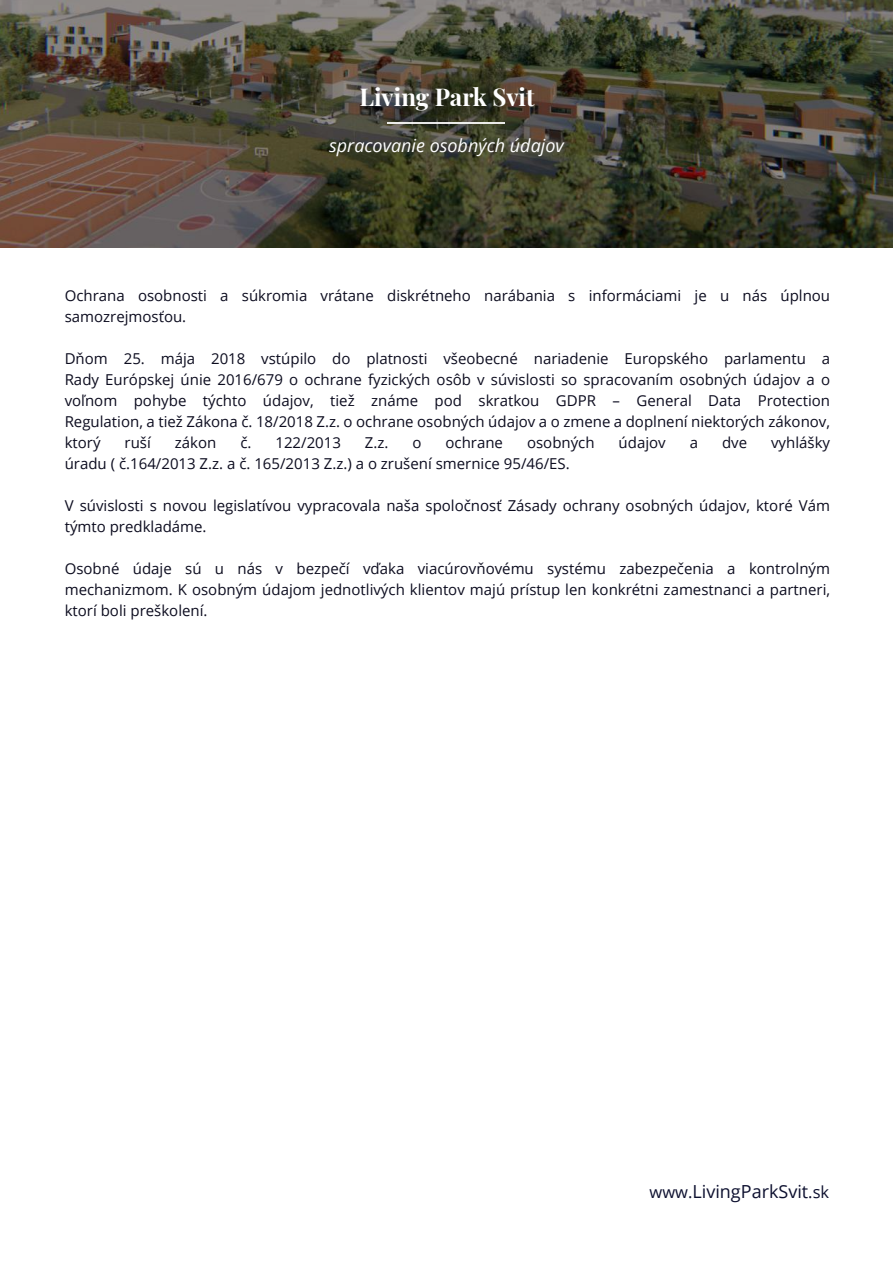
<style>
.page{position:relative;width:893px;height:1263px;background:#fff}
.page>*{position:absolute;margin:0;border:0;box-sizing:border-box;transform-origin:0 0}
.t1{font:700 24px "Playfair Display";color:#fff}
.t2{font:italic 18px "Open Sans";color:#fff}
.t3{font:18px "Open Sans";color:#0d102f}
.t4{font:15px/21px "Open Sans";color:#0c0c1f}
.s1{font-size:16.5px}
</style>
<div class="page">
<img style="left:0;top:0;width:893px;height:248px">
<hr style="left:388px;top:123px;width:117px;height:1px;background:#fff">
<h1 class="t1" style="left:359px;top:78px;width:177px">Living Park Svit</h1>
<p class="t2" style="left:329px;top:133px;width:236px">spracovanie osobných údajov</p>
<p class="t4" style="left:65px;top:284px;width:767px">Ochrana osobnosti a súkromia vrátane diskrétneho narábania s informáciami je u nás úplnou samozrejmosťou.</p>
<p class="t4" style="left:65px;top:347px;width:767px;text-align:justify">Dňom 25. mája 2018 vstúpilo do platnosti všeobecné nariadenie Europského parlamentu a Rady Európskej únie 2016/679 o ochrane fyzických osôb v súvislosti so spracovaním osobných údajov a o voľnom pohybe týchto údajov, tiež známe pod skratkou GDPR – General Data Protection Regulation, a tiež Zákona č. 18/2018 Z.z. o ochrane osobných údajov a o zmene a doplnení niektorých zákonov, ktorý</p>
<p class="t4" style="left:125px;top:431px;width:28px">ruší</p>
<p class="t4" style="left:175px;top:431px;width:43px">zákon</p>
<p class="t4" style="left:240px;top:431px;width:102px">č. 122/2013</p>
<p class="t4" style="left:365px;top:431px;width:25px">Z.z.</p>
<p class="t4" style="left:413px;top:431px;width:11px">o</p>
<p class="t4" style="left:446px;top:431px;width:59px">ochrane</p>
<p class="t4" style="left:527px;top:431px;width:69px">osobných</p>
<p class="t4" style="left:619px;top:431px;width:49px">údajov</p>
<p class="t4" style="left:690px;top:431px;width:10px">a</p>
<p class="t4" style="left:722px;top:431px;width:27px">dve</p>
<p class="t4" style="left:771px;top:431px;width:61px">vyhlášky</p>
<p class="t4" style="left:65px;top:452px;width:507px">úradu ( č.164/2013 Z.z. a č. 165/2013 Z.z.) a o zrušení smernice 95/46/ES.</p>
<p class="t4" style="left:65px;top:494px;width:767px">V súvislosti s novou legislatívou vypracovala naša spoločnosť Zásady ochrany osobných údajov, ktoré Vám týmto predkladáme.</p>
<p class="t4" style="left:65px;top:557px;width:767px;text-align:justify">Osobné údaje sú u nás v bezpečí vďaka viacúrovňovému systému zabezpečenia a kontrolným mechanizmom. K osobným údajom jednotlivých klientov majú prístup len konkrétni zamestnanci a partneri, ktorí boli preškolení.</p>
<p class="t3" style="left:649px;top:1179px;width:181px"><span class="s1">www.</span>LivingParkSvit<span class="s1">.sk</span></p>
</div>
